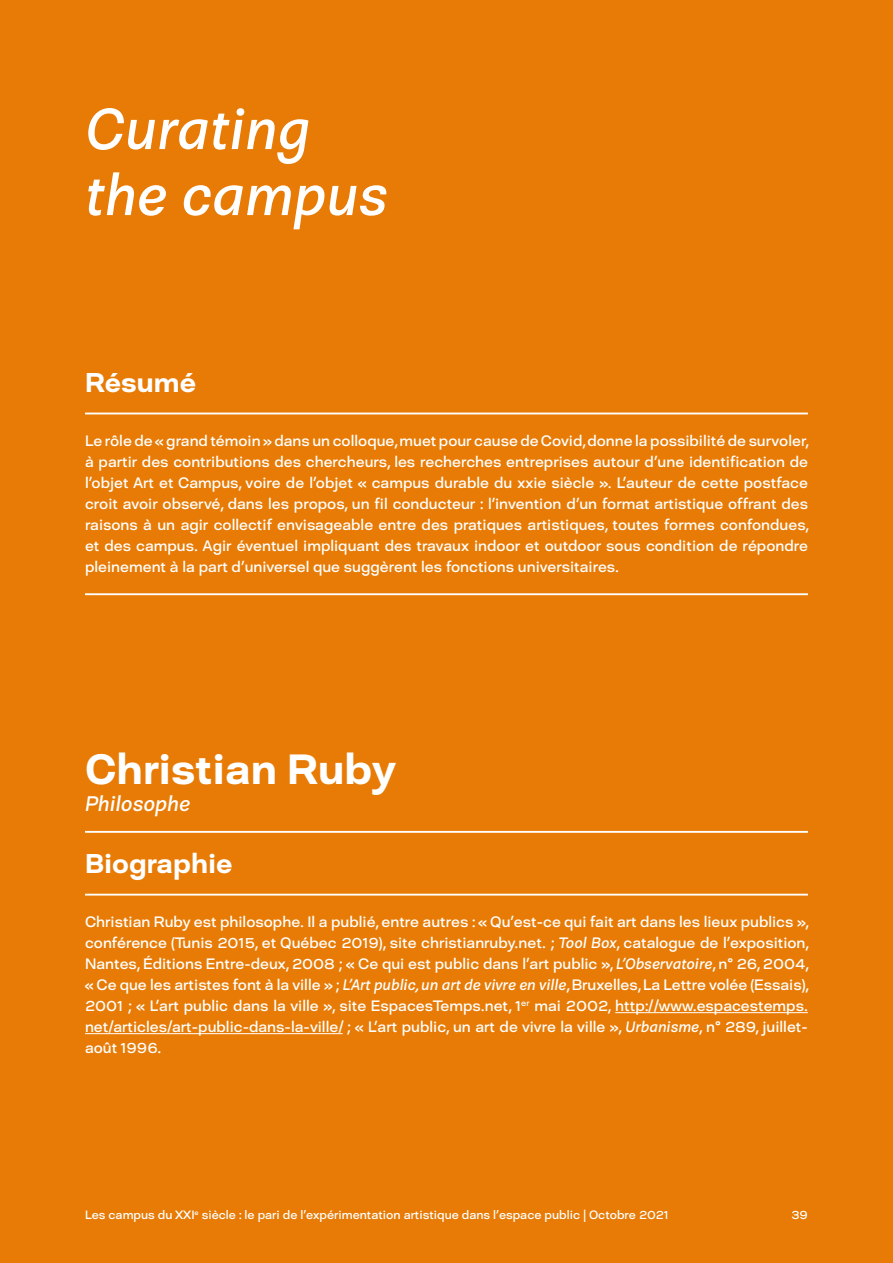
<style>
.page{position:relative;width:893px;height:1263px;background:#e77b05}
.page>*{position:absolute;margin:0;border:0;box-sizing:border-box;transform-origin:0 0}
.t1{font:italic 57px/66px "David";color:#fff}
.t2{font:700 42px "David";color:#fff}
.t3{font:700 27px "David";color:#fff}
.t4{font:italic 21px "David";color:#fff}
.t5{font:15px/21px "David";color:#fff;text-align:justify}
.t6{font:12px "David";color:#fff}
.s1{font-style:italic}
</style>
<div class="page">
<hr style="left:85px;top:413px;width:723px;height:1px;background:#fff">
<hr style="left:85px;top:593px;width:723px;height:2px;background:#fff">
<hr style="left:615px;top:1012px;width:193px;height:1px;background:#fff">
<hr style="left:85px;top:1033px;width:258px;height:1px;background:#fff">
<hr style="left:85px;top:894px;width:723px;height:1px;background:#fff">
<hr style="left:85px;top:831px;width:723px;height:2px;background:#fff">
<h1 class="t1" style="left:85px;top:94px;width:304px">Curating the campus</h1>
<h3 class="t3" style="left:85px;top:363px;width:113px">Résumé</h3>
<p class="t5" style="left:85px;top:429px;width:726px">Le rôle de « grand témoin » dans un colloque, muet pour cause de Covid, donne la possibilité de survoler, à partir des contributions des chercheurs, les recherches entreprises autour d’une identification de l’objet Art et Campus, voire de l’objet « campus durable du xxie siècle ». L’auteur de cette postface croit avoir observé, dans les propos, un fil conducteur : l’invention d’un format artistique offrant des raisons à un agir collectif envisageable entre des pratiques artistiques, toutes formes confondues, et des campus. Agir éventuel impliquant des travaux indoor et outdoor sous condition de répondre pleinement à la part d’universel que suggèrent les fonctions universitaires.</p>
<h2 class="t2" style="left:85px;top:738px;width:312px">Christian Ruby</h2>
<h3 class="t4" style="left:85px;top:789px;width:107px">Philosophe</h3>
<h3 class="t3" style="left:85px;top:844px;width:149px">Biographie</h3>
<p class="t5" style="left:85px;top:910px;width:726px">Christian Ruby est philosophe. Il a publié, entre autres : « Qu’est-ce qui fait art dans les lieux publics », conférence (Tunis 2015, et Québec 2019), site christianruby.net. ; <span class="s1">Tool Box</span>, catalogue de l’exposition, Nantes, Éditions Entre-deux, 2008 ; « Ce qui est public dans l’art public », <span class="s1">L’Observatoire</span>, n° 26, 2004, « Ce que les artistes font à la ville » ; <span class="s1">L’Art public, un art de vivre en ville</span>, Bruxelles, La Lettre volée (Essais), 2001 ; « L’art public dans la ville », site EspacesTemps.net, 1<sup>er</sup> mai 2002, http://www.espacestemps. net/articles/art-public-dans-la-ville/ ; « L’art public, un art de vivre la ville », <span class="s1">Urbanisme</span>, n° 289, juillet&shy;août 1996.</p>
<p class="t6" style="left:85px;top:1206px;width:585px">Les campus du XXI<sup>e</sup> siècle : le pari de l’expérimentation artistique dans l’espace public | Octobre 2021</p>
<p class="t6" style="left:791px;top:1206px;width:18px">39</p>
</div>
